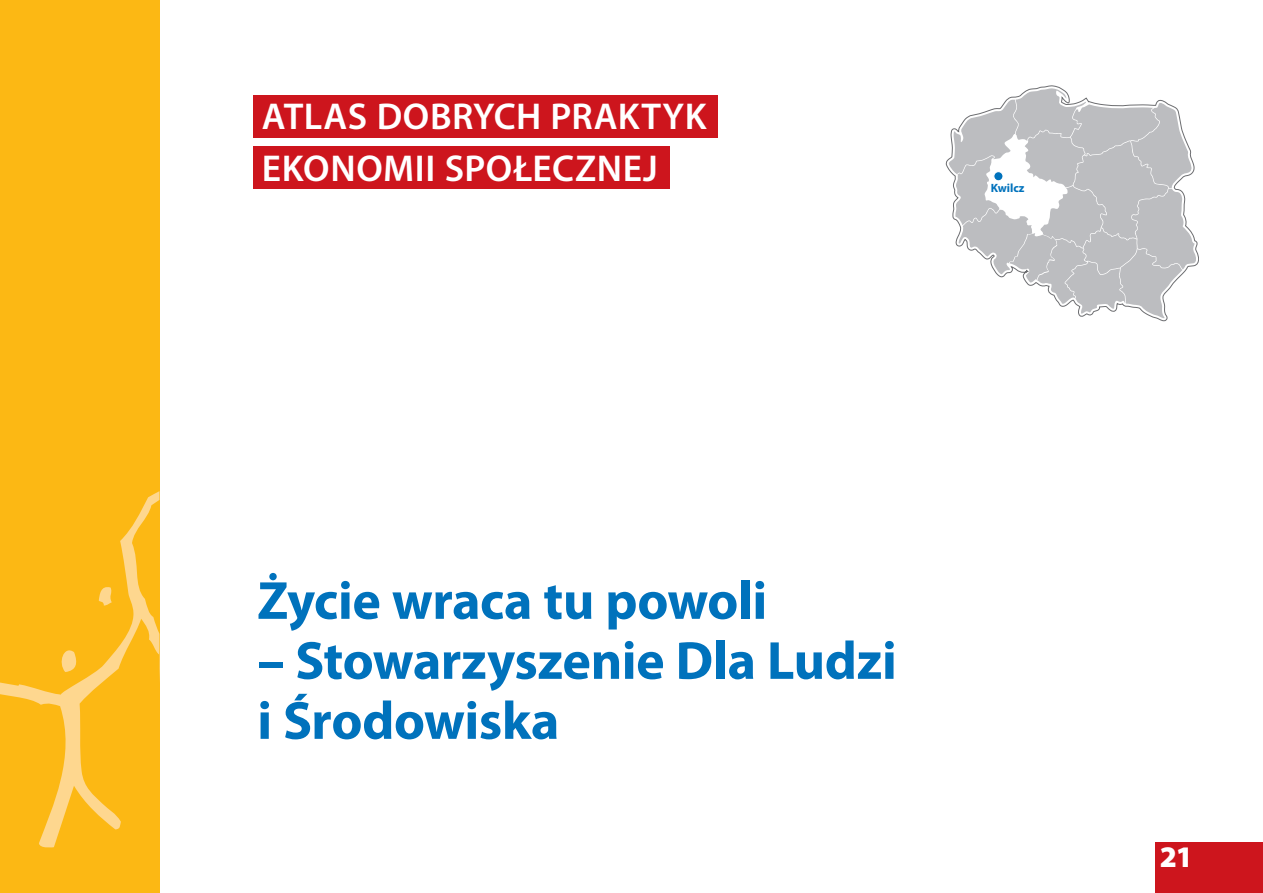
<style>
.page{position:relative;width:1263px;height:893px;background:#fff}
.page>*{position:absolute;margin:0;border:0;box-sizing:border-box;transform-origin:0 0}
.t1{font:700 54px/60px "Myriad Pro";letter-spacing:-.01em;color:#0072bc}
.t2{font:600 37.5px/52.5px "Myriad Pro";letter-spacing:.015em;color:#fff}
.t3{font:900 30px "Myriad Pro";color:#fff}
.t4{font:700 12px "Myriad Pro";color:#0072bc}
</style>
<div class="page">
<div style="left:1155px;top:842px;width:108px;height:51px;background:#cd151d"></div>
<div style="left:0;top:0;width:159px;height:893px;background:#fcb814"></div>
<svg style="left:0;top:491px;width:159px;height:357px"></svg>
<svg style="left:948px;top:88px;width:249px;height:231px"></svg>
<div style="left:994px;top:172px;width:9px;height:9px;background:#0072bc;border-radius:50%"></div>
<div style="left:993px;top:171px;width:10px;height:10px;border:1px solid #fff;border-radius:50%"></div>
<div style="left:253px;top:147px;width:417px;height:42px;background:#cd151d"></div>
<div style="left:253px;top:95px;width:465px;height:42px;background:#cd151d"></div>
<p class="t2" style="left:262px;top:89px;width:446px">ATLAS DOBRYCH PRAKTYK<br>EKONOMII SPOŁECZNEJ</p>
<p class="t4" style="left:991px;top:180px;width:35px">Kwilcz</p>
<p class="t1" style="left:257px;top:569px;width:511px">Życie wraca tu powoli</p>
<p class="t1" style="left:257px;top:629px;width:641px">– Stowarzyszenie Dla Ludzi i Środowiska</p>
<p class="t3" style="left:1160px;top:836px;width:34px">21</p>
</div>
